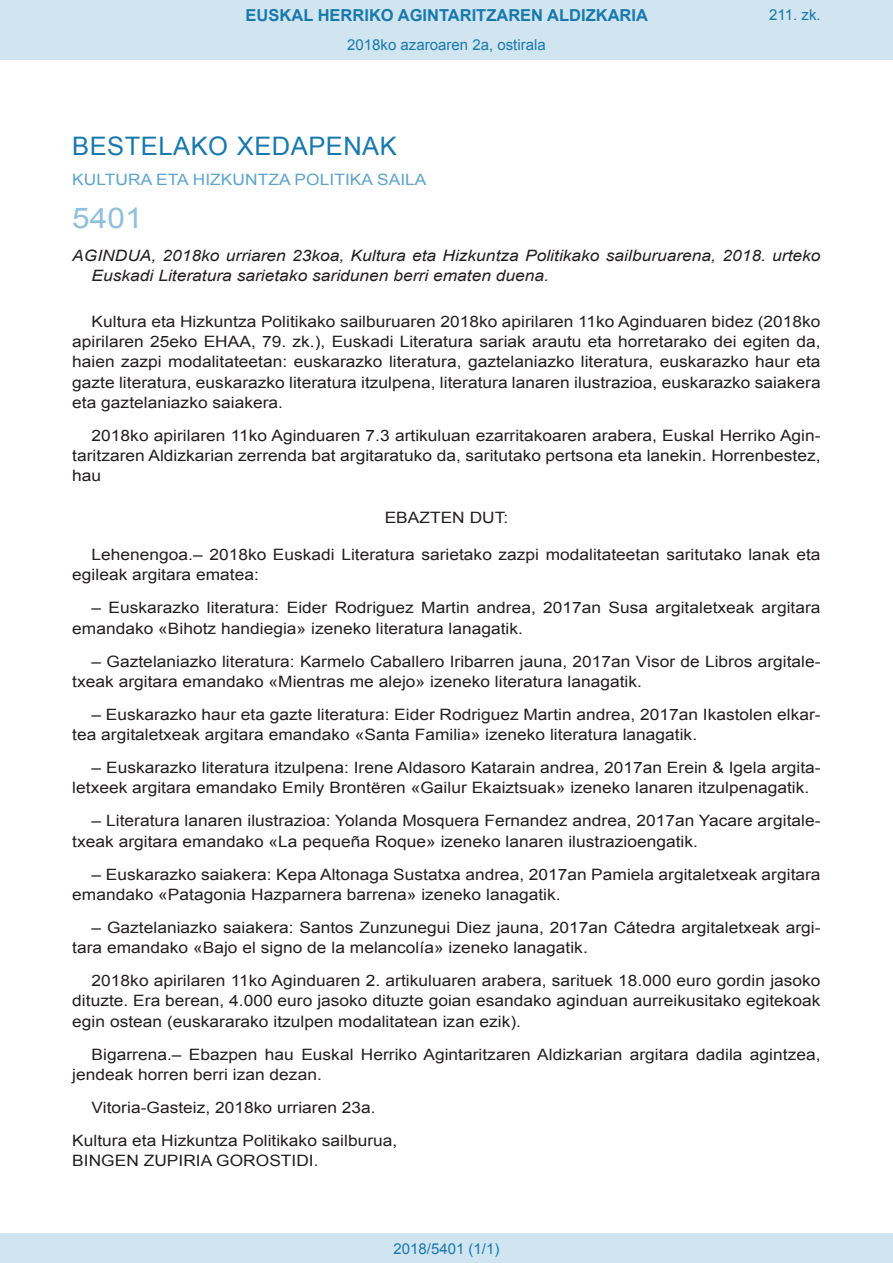
<style>
.page{position:relative;width:893px;height:1263px;background:#fff}
.page>*{position:absolute;margin:0;border:0;box-sizing:border-box;transform-origin:0 0}
.BOPVOrden{font:28.5px "Arial";color:#90c0db;scale:1.11 1}
.BOPVSeccion{font:25.5px "Arial";letter-spacing:.02em;color:#1879ad}
.t1{font:700 16.5px "Arial";color:#1879ad}
.BOPVDetalle{font:15.6px/20.2px "Arial";color:#231f20;scale:1.11 1}
.BOPVTitulo{font:italic 15.6px/20.2px "Arial";color:#231f20;scale:1.11 1}
.BOPVFirmaPuesto{font:15.6px "Arial";color:#231f20;scale:1.11 1}
.BOPVFirmaLugFec{font:15.6px "Arial";color:#231f20;scale:1.11 1}
.BOPVOrganismo{font:15.6px "Arial";letter-spacing:.005em;color:#5ea4ca;scale:1.11 1}
.BOPVFirmaNombre{font:15.6px "Arial";color:#231f20;scale:1.11 1}
.BOPVClave{font:15.6px "Arial";color:#231f20;scale:1.11 1}
.Paginacion_Centro{font:15px "Arial";color:#1879ad}
</style>
<div class="page">
<div style="left:0;top:0;width:893px;height:60px;background:#d0e5f0"></div>
<div style="left:0;top:1233px;width:893px;height:30px;background:#d0e5f0"></div>
<p class="t1" style="left:246px;top:4px;width:404px">EUSKAL HERRIKO AGINTARITZAREN ALDIZKARIA</p>
<p class="Paginacion_Centro" style="left:347px;top:35px;width:200px">2018ko azaroaren 2a, ostirala</p>
<p class="Paginacion_Centro" style="left:769px;top:5px;width:53px">211. zk.</p>
<p class="BOPVSeccion" style="left:72px;top:129px;width:326px">BESTELAKO XEDAPENAK</p>
<p class="BOPVOrganismo" style="left:72px;top:169px;width:321px">KULTURA ETA HIZKUNTZA POLITIKA SAILA</p>
<p class="BOPVOrden" style="left:72px;top:199px;width:65px">5401</p>
<p class="BOPVTitulo" style="left:92px;top:245px;width:658px;text-indent:-19px">AGINDUA, 2018ko urriaren 23koa, Kultura eta Hizkuntza Politikako sailburuarena, 2018. urteko<br>Euskadi Literatura sarietako saridunen berri ematen duena.</p>
<p class="BOPVDetalle" style="left:72px;top:311px;width:676px;text-align:justify;text-indent:19px">Kultura eta Hizkuntza Politikako sailburuaren 2018ko apirilaren 11ko Aginduaren bidez (2018ko apirilaren 25eko EHAA, 79. zk.), Euskadi Literatura sariak arautu eta horretarako dei egiten da, haien zazpi modalitateetan: euskarazko literatura, gaztelaniazko literatura, euskarazko haur eta gazte literatura, euskarazko literatura itzulpena, literatura lanaren ilustrazioa, euskarazko saiakera eta gaztelaniazko saiakera.</p>
<p class="BOPVDetalle" style="left:72px;top:425px;width:676px;text-align:justify;text-indent:19px">2018ko apirilaren 11ko Aginduaren 7.3 artikuluan ezarritakoaren arabera, Euskal Herriko Agin&shy;taritzaren Aldizkarian zerrenda bat argitaratuko da, saritutako pertsona eta lanekin. Horrenbestez, hau</p>
<p class="BOPVClave" style="left:385px;top:507px;width:113px">EBAZTEN DUT:</p>
<p class="BOPVDetalle" style="left:72px;top:545px;width:676px;text-indent:19px">Lehenengoa.– 2018ko Euskadi Literatura sarietako zazpi modalitateetan saritutako lanak eta egileak argitara ematea:</p>
<p class="BOPVDetalle" style="left:72px;top:598px;width:676px;text-indent:19px">– Euskarazko literatura: Eider Rodriguez Martin andrea, 2017an Susa argitaletxeak argitara emandako «Bihotz handiegia» izeneko literatura lanagatik.</p>
<p class="BOPVDetalle" style="left:72px;top:651px;width:676px;text-indent:19px">– Gaztelaniazko literatura: Karmelo Caballero Iribarren jauna, 2017an Visor de Libros argitale&shy;txeak argitara emandako «Mientras me alejo» izeneko literatura lanagatik.</p>
<p class="BOPVDetalle" style="left:72px;top:704px;width:676px;text-indent:19px">– Euskarazko haur eta gazte literatura: Eider Rodriguez Martin andrea, 2017an Ikastolen elkar&shy;tea argitaletxeak argitara emandako «Santa Familia» izeneko literatura lanagatik.</p>
<p class="BOPVDetalle" style="left:72px;top:758px;width:676px;text-indent:19px">– Euskarazko literatura itzulpena: Irene Aldasoro Katarain andrea, 2017an Erein &amp; Igela argita&shy;letxeek argitara emandako Emily Brontëren «Gailur Ekaiztsuak» izeneko lanaren itzulpenagatik.</p>
<p class="BOPVDetalle" style="left:72px;top:811px;width:676px;text-indent:19px">– Literatura lanaren ilustrazioa: Yolanda Mosquera Fernandez andrea, 2017an Yacare argitale&shy;txeak argitara emandako «La pequeña Roque» izeneko lanaren ilustrazioengatik.</p>
<p class="BOPVDetalle" style="left:72px;top:864px;width:676px;text-indent:19px">– Euskarazko saiakera: Kepa Altonaga Sustatxa andrea, 2017an Pamiela argitaletxeak argitara emandako «Patagonia Hazparnera barrena» izeneko lanagatik.</p>
<p class="BOPVDetalle" style="left:72px;top:917px;width:676px;text-indent:19px">– Gaztelaniazko saiakera: Santos Zunzunegui Diez jauna, 2017an Cátedra argitaletxeak argi&shy;tara emandako «Bajo el signo de la melancolía» izeneko lanagatik.</p>
<p class="BOPVDetalle" style="left:72px;top:971px;width:676px;text-align:justify;text-indent:19px">2018ko apirilaren 11ko Aginduaren 2. artikuluaren arabera, sarituek 18.000 euro gordin jasoko dituzte. Era berean, 4.000 euro jasoko dituzte goian esandako aginduan aurreikusitako egitekoak egin ostean (euskararako itzulpen modalitatean izan ezik).</p>
<p class="BOPVDetalle" style="left:72px;top:1044px;width:676px;text-indent:19px">Bigarrena.– Ebazpen hau Euskal Herriko Agintaritzaren Aldizkarian argitara dadila agintzea, jendeak horren berri izan dezan.</p>
<p class="BOPVFirmaLugFec" style="left:92px;top:1097px;width:257px">Vitoria-Gasteiz, 2018ko urriaren 23a.</p>
<p class="BOPVFirmaPuesto" style="left:72px;top:1130px;width:294px">Kultura eta Hizkuntza Politikako sailburua,</p>
<p class="BOPVFirmaNombre" style="left:72px;top:1150px;width:223px">BINGEN ZUPIRIA GOROSTIDI.</p>
<p class="Paginacion_Centro" style="left:393px;top:1238px;width:107px">2018/5401 (1/1)</p>
</div>
